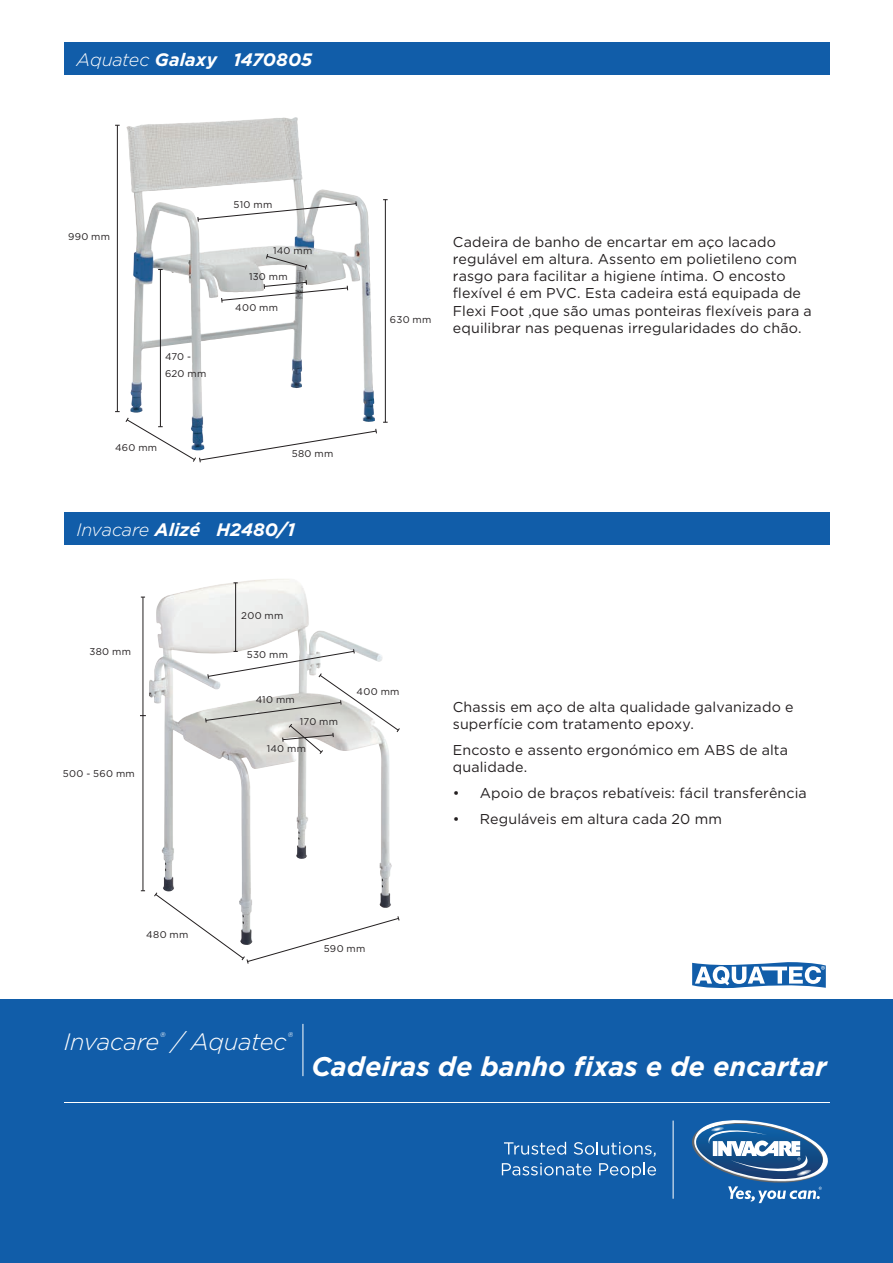
<style>
.page{position:relative;width:893px;height:1263px;background:#fff}
.page>*{position:absolute;margin:0;border:0;box-sizing:border-box;transform-origin:0 0}
.t1{font:italic 700 27px "Gotham";color:#fff}
.t2{font:italic 300 23.7px "Gotham";letter-spacing:-.01em;color:#fff}
.t3{font:italic 700 18px "Gotham";color:#fff}
.t4{font:14.25px/17.2px "Gotham";letter-spacing:.01em;color:#231f20}
.t5{font:9.75px/17px "Gotham";letter-spacing:.025em;color:#231f20}
.s1{font-weight:300}
</style>
<div class="page">
<div style="left:0;top:999px;width:893px;height:264px;background:#115da9"></div>
<hr style="left:64px;top:1102px;width:765px;height:1px;background:#fff">
<hr style="left:673px;top:1120px;width:1px;height:79px;background:#fff">
<svg style="left:504px;top:1142px;width:62px;height:13px"></svg>
<svg style="left:574px;top:1142px;width:82px;height:14px"></svg>
<svg style="left:502px;top:1163px;width:89px;height:12px"></svg>
<svg style="left:599px;top:1162px;width:57px;height:16px"></svg>
<svg style="left:692px;top:1120px;width:136px;height:83px"></svg>
<div style="left:64px;top:43px;width:765px;height:32px;background:#115da9"></div>
<div style="left:64px;top:512px;width:765px;height:33px;background:#115da9"></div>
<hr style="left:303px;top:1024px;width:1px;height:52px;background:#fff">
<svg style="left:693px;top:963px;width:133px;height:26px"></svg>
<img style="left:149px;top:579px;width:136px;height:312px">
<hr style="left:142px;top:597px;width:1px;height:294px;background:#231f20">
<svg style="left:154px;top:891px;width:246px;height:73px"></svg>
<hr style="left:235px;top:583px;width:1px;height:68px;background:#231f20">
<svg style="left:205px;top:648px;width:195px;height:107px"></svg>
<img style="left:126px;top:117px;width:169px;height:294px">
<hr style="left:117px;top:125px;width:1px;height:287px;background:#231f20">
<svg style="left:197px;top:200px;width:160px;height:23px"></svg>
<svg style="left:265px;top:253px;width:43px;height:18px"></svg>
<svg style="left:221px;top:280px;width:128px;height:23px"></svg>
<hr style="left:385px;top:200px;width:1px;height:222px;background:#231f20">
<hr style="left:160px;top:269px;width:1px;height:158px;background:#231f20">
<svg style="left:115px;top:411px;width:273px;height:52px"></svg>
<p class="t3" style="left:77px;top:48px;width:237px"><span class="s1">Aquatec</span> Galaxy 1470805</p>
<p class="t5" style="left:68px;top:227px;width:44px">990 mm</p>
<p class="t5" style="left:165px;top:348px;width:43px">470 -<br>620 mm</p>
<p class="t5" style="left:115px;top:439px;width:44px">460 mm</p>
<p class="t5" style="left:233px;top:196px;width:40px">510 mm</p>
<p class="t5" style="left:273px;top:242px;width:41px">140 mm</p>
<p class="t5" style="left:249px;top:268px;width:40px">130 mm</p>
<p class="t5" style="left:235px;top:298px;width:44px">400 mm</p>
<p class="t5" style="left:292px;top:445px;width:43px">580 mm</p>
<p class="t3" style="left:77px;top:517px;width:220px"><span class="s1">Invacare</span> Alizé H2480/1</p>
<p class="t5" style="left:390px;top:311px;width:43px">630 mm</p>
<p class="t4" style="left:453px;top:233px;width:360px">Cadeira de banho de encartar em aço lacado regulável em altura. Assento em polietileno com rasgo para facilitar a higiene íntima. O encosto flexível é em PVC. Esta cadeira está equipada de Flexi Foot ,que são umas ponteiras flexíveis para a equilibrar nas pequenas irregularidades do chão.</p>
<p class="t5" style="left:89px;top:643px;width:43px">380 mm</p>
<p class="t5" style="left:63px;top:765px;width:74px">500 - 560 mm</p>
<p class="t5" style="left:241px;top:607px;width:44px">200 mm</p>
<p class="t5" style="left:247px;top:646px;width:43px">530 mm</p>
<p class="t5" style="left:256px;top:691px;width:41px">410 mm</p>
<p class="t5" style="left:300px;top:713px;width:40px">170 mm</p>
<p class="t5" style="left:267px;top:740px;width:41px">140 mm</p>
<p class="t5" style="left:357px;top:683px;width:44px">400 mm</p>
<p class="t4" style="left:453px;top:698px;width:342px">Chassis em aço de alta qualidade galvanizado e superfície com tratamento epoxy.</p>
<p class="t4" style="left:453px;top:741px;width:337px">Encosto e assento ergonómico em ABS de alta qualidade.</p>
<p class="t4" style="left:453px;top:784px;width:355px">• Apoio de braços rebatíveis: fácil transferência</p>
<p class="t4" style="left:453px;top:809px;width:271px">• Reguláveis em altura cada 20 mm</p>
<p class="t5" style="left:146px;top:926px;width:44px">480 mm</p>
<p class="t5" style="left:324px;top:940px;width:43px">590 mm</p>
<h2 class="t2" style="left:64px;top:1027px;width:230px">Invacare<sup>®</sup> / Aquatec<sup>®</sup></h2>
<h1 class="t1" style="left:311px;top:1049px;width:517px">Cadeiras de banho fixas e de encartar</h1>
</div>
